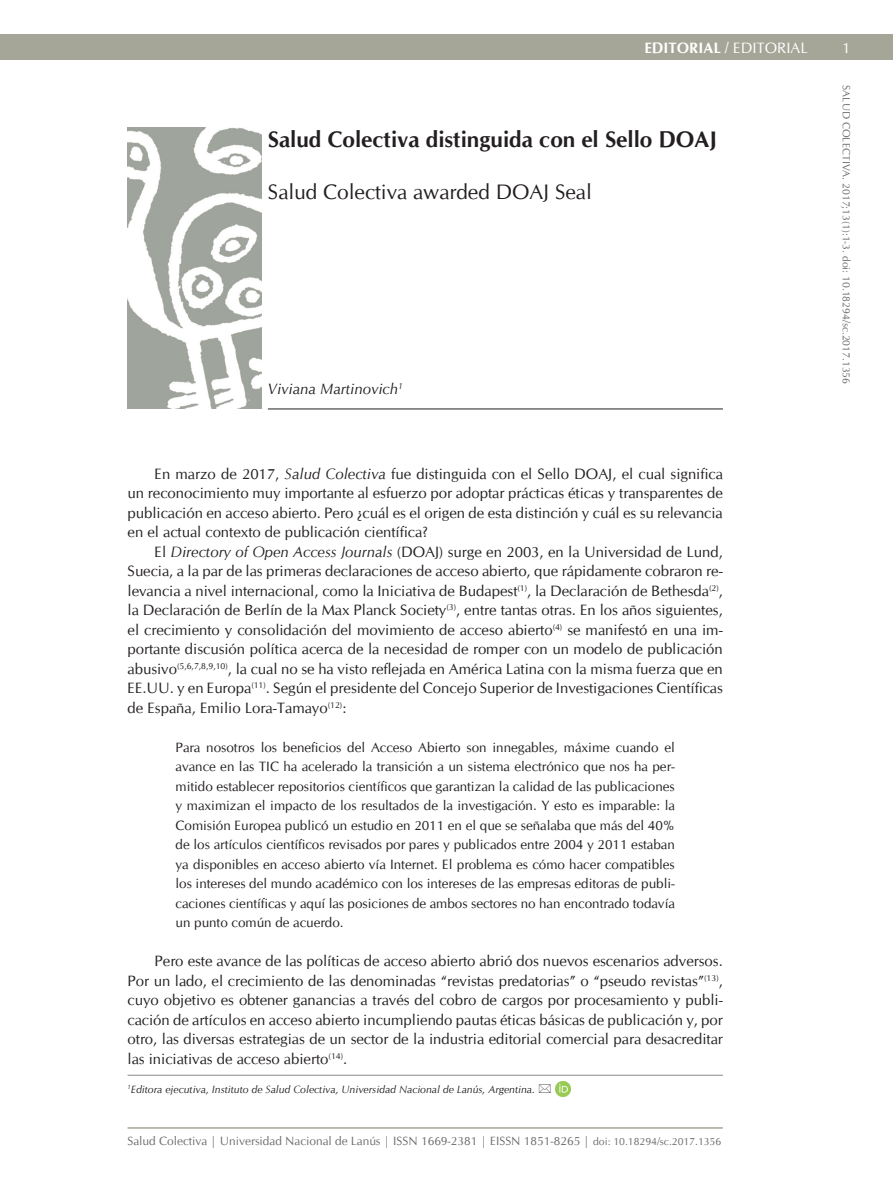
<style>
.page{position:relative;width:893px;height:1191px;background:#fff}
.page>*{position:absolute;margin:0;border:0;box-sizing:border-box;transform-origin:0 0}
.t1{font:700 22.5px "CG Omega";color:#231f20}
.t2{font:21px "CG Omega";color:#231f20}
.t3{font:15px/19.5px "CG Omega";color:#231f20;text-align:justify}
.t4{font:700 15px "CG Omega";color:#fff}
.t5{font:italic 15px "CG Omega";color:#231f20}
.t6{font:15px "CG Omega";color:#fff}
.t7{font:13.5px/19.5px "CG Omega";color:#231f20;text-align:justify}
.t8{font:12px "CG Omega";color:#6c6d70}
.t9{font:italic 10.5px "CG Omega";color:#231f20}
.t10{font:10.5px "CG Omega";color:#6d6e71}
.s1{font-weight:400}
.s2{font-style:italic}
.s3{font-size:10.5px;color:#6d6e71}
</style>
<div class="page">
<div style="left:0;top:34px;width:893px;height:26px;background:#a6a698"></div>
<img style="left:128px;top:128px;width:133px;height:280px">
<hr style="left:128px;top:1127px;width:595px;height:1px;background:#a6a698">
<hr style="left:268px;top:409px;width:455px;height:1px;background:#231f20">
<hr style="left:128px;top:1074px;width:595px;height:1px;background:#939598">
<img style="left:555px;top:1081px;width:15px;height:15px">
<p class="t4" style="left:644px;top:38px;width:165px">EDITORIAL / <span class="s1">EDITORIAL</span></p>
<p class="t6" style="left:842px;top:39px;width:10px">1</p>
<p class="t10" style="left:852px;top:85px;width:300px;rotate:90deg">SALUD COLECTIVA. 2017;13(1):1-3. doi: 10.18294/sc.2017.1356</p>
<h1 class="t1" style="left:268px;top:125px;width:451px">Salud Colectiva distinguida con el Sello DOAJ</h1>
<h2 class="t2" style="left:268px;top:180px;width:325px">Salud Colectiva awarded DOAJ Seal</h2>
<p class="t5" style="left:268px;top:379px;width:137px">Viviana Martinovich<sup>1</sup></p>
<p class="t3" style="left:128px;top:464px;width:597px;text-indent:27px">En marzo de 2017, <span class="s2">Salud Colectiva</span> fue distinguida con el Sello DOAJ, el cual significa un reconocimiento muy importante al esfuerzo por adoptar prácticas éticas y transparentes de publicación en acceso abierto. Pero ¿cuál es el origen de esta distinción y cuál es su relevancia en el actual contexto de publicación científica?</p>
<p class="t3" style="left:128px;top:542px;width:597px;text-indent:27px">El <span class="s2">Directory of Open Access Journals</span> (DOAJ) surge en 2003, en la Universidad de Lund, Suecia, a la par de las primeras declaraciones de acceso abierto, que rápidamente cobraron re&shy;levancia a nivel internacional, como la Iniciativa de Budapest<sup>(1)</sup>, la Declaración de Bethesda<sup>(2)</sup>, la Declaración de Berlín de la Max Planck Society<sup>(3)</sup>, entre tantas otras. En los años siguientes, el crecimiento y consolidación del movimiento de acceso abierto<sup>(4)</sup> se manifestó en una im&shy;portante discusión política acerca de la necesidad de romper con un modelo de publicación abusivo<sup>(5,6,7,8,9,10)</sup>, la cual no se ha visto reflejada en América Latina con la misma fuerza que en EE.UU. y en Europa<sup>(11)</sup>. Según el presidente del Concejo Superior de Investigaciones Científicas de España, Emilio Lora-Tamayo<sup>(12)</sup>:</p>
<p class="t7" style="left:176px;top:737px;width:501px">Para nosotros los beneficios del Acceso Abierto son innegables, máxime cuando el avance en las TIC ha acelerado la transición a un sistema electrónico que nos ha per&shy;mitido establecer repositorios científicos que garantizan la calidad de las publicaciones y maximizan el impacto de los resultados de la investigación. Y esto es imparable: la Comisión Europea publicó un estudio en 2011 en el que se señalaba que más del 40% de los artículos científicos revisados por pares y publicados entre 2004 y 2011 estaban ya disponibles en acceso abierto vía Internet. El problema es cómo hacer compatibles los intereses del mundo académico con los intereses de las empresas editoras de publi&shy;caciones científicas y aquí las posiciones de ambos sectores no han encontrado todavía un punto común de acuerdo.</p>
<p class="t3" style="left:128px;top:951px;width:597px;text-indent:27px">Pero este avance de las políticas de acceso abierto abrió dos nuevos escenarios adversos.<br>Por un lado, el crecimiento de las denominadas “revistas predatorias” o “pseudo revistas”<sup>(13)</sup>, cuyo objetivo es obtener ganancias a través del cobro de cargos por procesamiento y publi&shy;cación de artículos en acceso abierto incumpliendo pautas éticas básicas de publicación y, por otro, las diversas estrategias de un sector de la industria editorial comercial para desacreditar las iniciativas de acceso abierto<sup>(14)</sup>.</p>
<p class="t9" style="left:128px;top:1082px;width:409px"><sup>1</sup>Editora ejecutiva, Instituto de Salud Colectiva, Universidad Nacional de Lanús, Argentina.</p>
<p class="t8" style="left:128px;top:1133px;width:595px">Salud Colectiva | Universidad Nacional de Lanús | ISSN 1669-2381 | EISSN 1851-8265 | <span class="s3">doi: 10.18294/sc.2017.1356</span></p>
</div>
